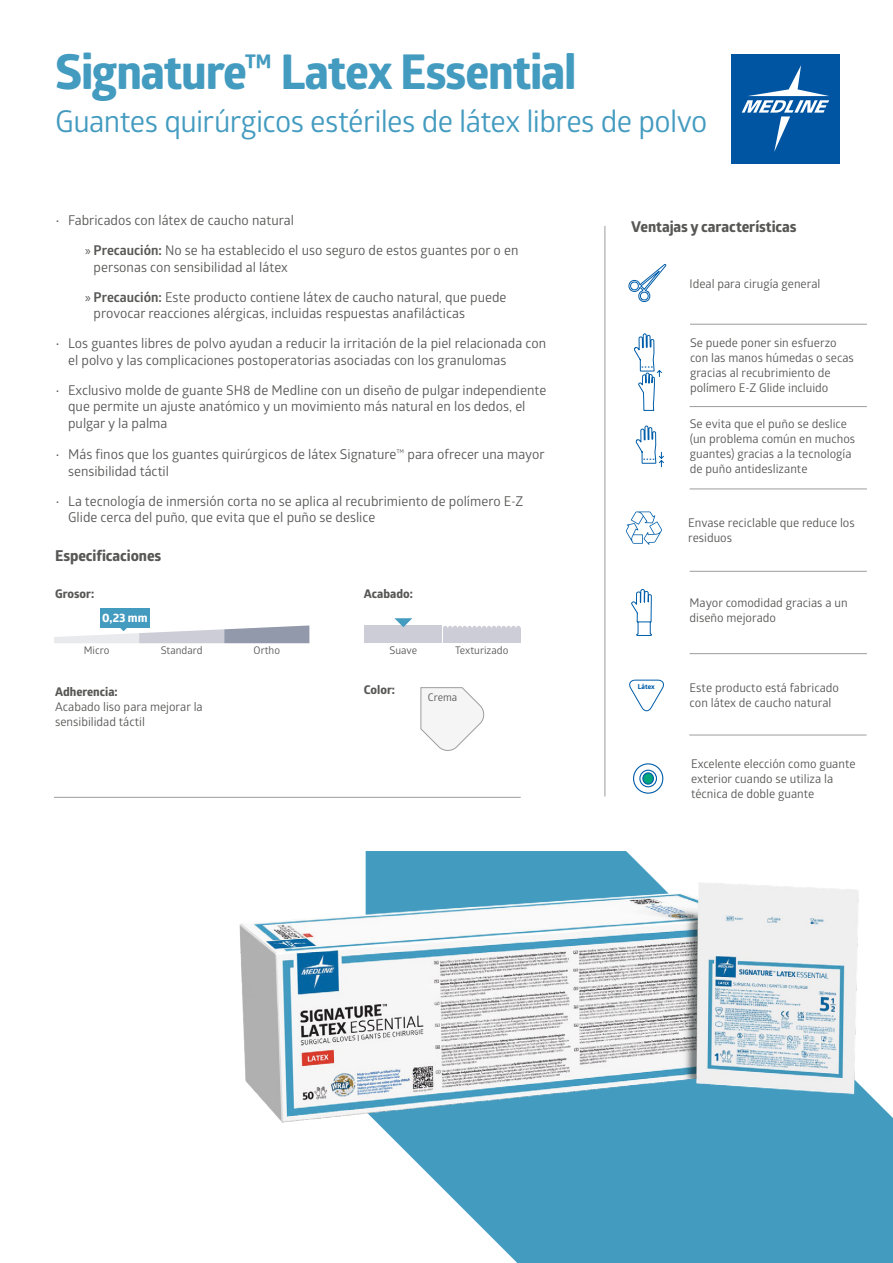
<style>
.page{position:relative;width:893px;height:1263px;background:#fff}
.page>*{position:absolute;margin:0;border:0;box-sizing:border-box;transform-origin:0 0}
.t1{font:700 48px "Globerx";letter-spacing:-.025em;color:#439bc0}
.t2{font:30px "Glober";letter-spacing:-.02em;color:#439bc0}
.t3{font:700 15px "Globerx";letter-spacing:-.005em;color:#575756}
.t4{font:13.5px/16.5px "Glober";color:#575756}
.t5{font:12px/15px "Glober";color:#575756}
.t6{font:700 12px "Globerx";color:#575756}
.t7{font:700 12px "Globerx";color:#fff}
.t8{font:10.5px "Glober";color:#575756}
.t9{font:700 6.75px "Globerx";color:#005da9}
.s1{font-family:"Myriad Pro"}
.s2{font-weight:700}
</style>
<div class="page">
<svg style="left:366px;top:851px;width:527px;height:412px;fill:#439bc0"></svg>
<svg style="left:633px;top:763px;width:31px;height:31px"></svg>
<div style="left:642px;top:772px;width:12px;height:13px;background:#00a67c;border:1px solid #005da9;border-radius:50%"></div>
<hr style="left:690px;top:324px;width:177px;height:1px;background:#9d9d9d">
<hr style="left:690px;top:489px;width:177px;height:1px;background:#9d9d9d">
<hr style="left:690px;top:571px;width:177px;height:1px;background:#9d9d9d">
<hr style="left:690px;top:653px;width:177px;height:1px;background:#9d9d9d">
<hr style="left:689px;top:735px;width:177px;height:1px;background:#9d9d9d">
<hr style="left:54px;top:797px;width:467px;height:1px;background:#9d9d9d">
<hr style="left:605px;top:226px;width:1px;height:570px;background:#9d9d9d">
<hr style="left:690px;top:406px;width:177px;height:1px;background:#9d9d9d">
<svg style="left:54px;top:625px;width:255px;height:18px"></svg>
<div style="left:100px;top:608px;width:50px;height:19px;background:#439bc0"></div>
<div style="left:364px;top:626px;width:78px;height:17px;background:#cccdd7"></div>
<div style="left:443px;top:629px;width:78px;height:14px;background:#cccdd7"></div>
<svg style="left:443px;top:626px;width:78px;height:3px"></svg>
<svg style="left:394px;top:618px;width:18px;height:9px"></svg>
<svg style="left:420px;top:687px;width:65px;height:64px"></svg>
<div style="left:732px;top:54px;width:108px;height:110px;background:#0055a3"></div>
<svg style="left:742px;top:65px;width:87px;height:87px"></svg>
<svg style="left:626px;top:264px;width:41px;height:448px"></svg>
<img style="left:239px;top:852px;width:654px;height:313px">
<h1 class="t1" style="left:55px;top:37px;width:523px">Signature™ Latex Essential</h1>
<h2 class="t2" style="left:55px;top:101px;width:654px">Guantes quirúrgicos estériles de látex libres de polvo</h2>
<p class="t4" style="left:55px;top:212px;width:240px">• Fabricados con látex de caucho natural</p>
<p class="t4" style="left:94px;top:242px;width:426px;text-indent:-9px"><span class="s1">»</span> <span class="s2">Precaución:</span> No se ha establecido el uso seguro de estos guantes por o en personas con sensibilidad al látex</p>
<p class="t4" style="left:94px;top:288px;width:414px;text-indent:-9px"><span class="s1">»</span> <span class="s2">Precaución:</span> Este producto contiene látex de caucho natural, que puede provocar reacciones alérgicas, incluidas respuestas anafilácticas</p>
<p class="t4" style="left:68px;top:335px;width:479px;text-indent:-13px">• Los guantes libres de polvo ayudan a reducir la irritación de la piel relacionada con el polvo y las complicaciones postoperatorias asociadas con los granulomas</p>
<p class="t4" style="left:68px;top:381px;width:480px;text-indent:-13px">• Exclusivo molde de guante SH8 de Medline con un diseño de pulgar independiente que permite un ajuste anatómico y un movimiento más natural en los dedos, el pulgar y la palma</p>
<p class="t4" style="left:68px;top:446px;width:478px;text-indent:-13px">• Más finos que los guantes quirúrgicos de látex Signature™ para ofrecer una mayor sensibilidad táctil</p>
<p class="t4" style="left:68px;top:492px;width:457px;text-indent:-13px">• La tecnología de inmersión corta no se aplica al recubrimiento de polímero E-Z<br>Glide cerca del puño, que evita que el puño se deslice</p>
<p class="t3" style="left:55px;top:545px;width:108px">Especificaciones</p>
<p class="t6" style="left:55px;top:585px;width:41px">Grosor:</p>
<p class="t6" style="left:364px;top:585px;width:50px">Acabado:</p>
<p class="t7" style="left:102px;top:609px;width:47px">0,23 mm</p>
<p class="t8" style="left:84px;top:643px;width:27px">Micro</p>
<p class="t8" style="left:161px;top:643px;width:43px">Standard</p>
<p class="t8" style="left:254px;top:643px;width:28px">Ortho</p>
<p class="t8" style="left:390px;top:643px;width:29px">Suave</p>
<p class="t8" style="left:455px;top:643px;width:55px">Texturizado</p>
<p class="t6" style="left:55px;top:683px;width:64px">Adherencia:</p>
<p class="t6" style="left:364px;top:681px;width:33px">Color:</p>
<p class="t5" style="left:55px;top:699px;width:149px">Acabado liso para mejorar la sensibilidad táctil</p>
<p class="t8" style="left:428px;top:690px;width:31px">Crema</p>
<p class="t3" style="left:631px;top:216px;width:167px">Ventajas y características</p>
<p class="t5" style="left:690px;top:275px;width:132px">Ideal para cirugía general</p>
<p class="t5" style="left:690px;top:335px;width:165px">Se puede poner sin esfuerzo con las manos húmedas o secas gracias al recubrimiento de polímero E-Z Glide incluido</p>
<p class="t5" style="left:690px;top:416px;width:167px">Se evita que el puño se deslice (un problema común en muchos guantes) gracias a la tecnología de puño antideslizante</p>
<p class="t5" style="left:688px;top:514px;width:168px">Envase reciclable que reduce los residuos</p>
<p class="t9" style="left:638px;top:681px;width:18px">Látex</p>
<p class="t5" style="left:690px;top:595px;width:159px">Mayor comodidad gracias a un diseño mejorado</p>
<p class="t5" style="left:690px;top:679px;width:151px">Este producto está fabricado con látex de caucho natural</p>
<p class="t5" style="left:691px;top:755px;width:166px">Excelente elección como guante exterior cuando se utiliza la técnica de doble guante</p>
</div>
